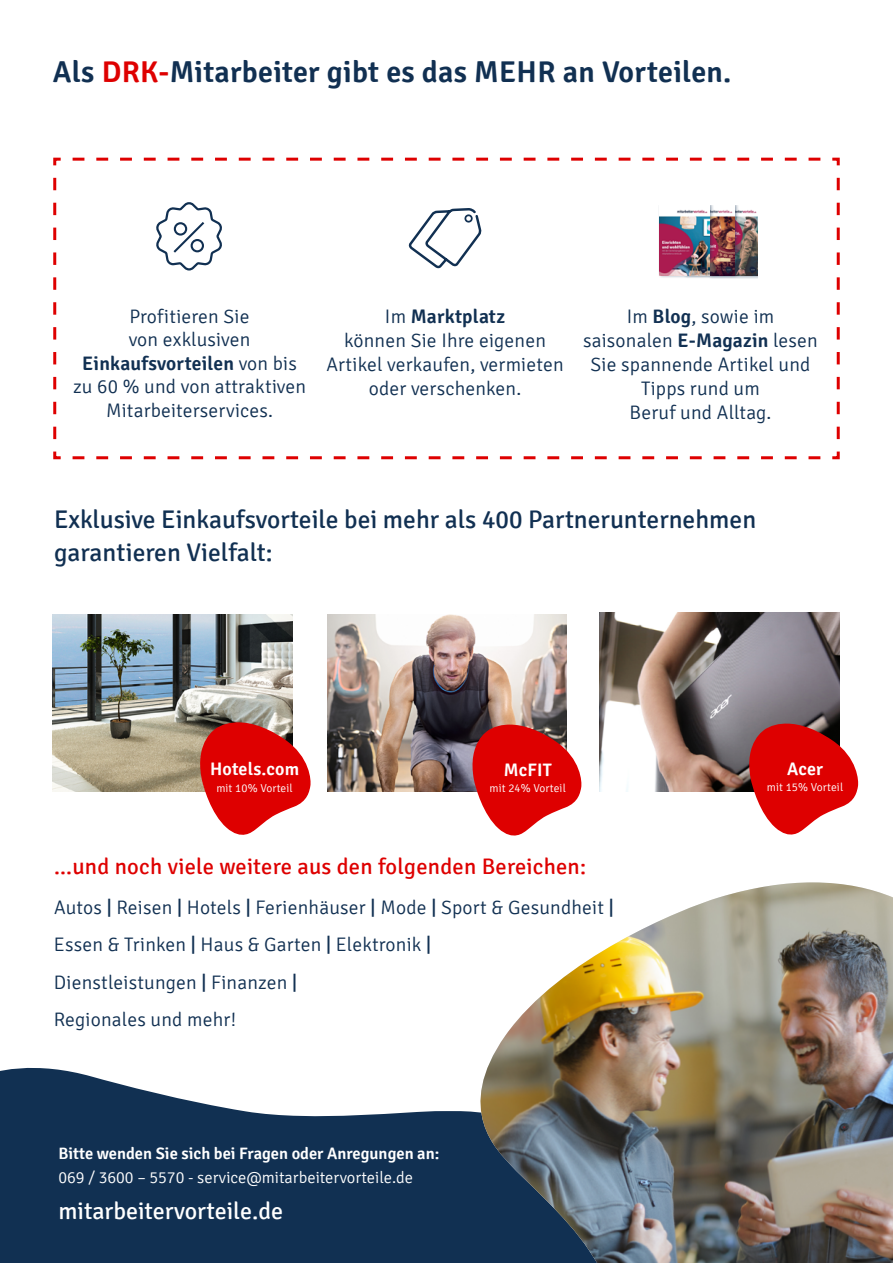
<style>
.page{position:relative;width:893px;height:1263px;background:#fff}
.page>*{position:absolute;margin:0;border:0;box-sizing:border-box;transform-origin:0 0}
.t1{font:600 30px "Signika";letter-spacing:.01em;color:#113052}
.t2{font:25.5px/33px "Signika";color:#113052}
.t3{font:24px "Signika";color:#fff}
.t4{font:22.5px "Signika";letter-spacing:.01em;color:#de0000}
.t5{font:300 19.5px/24px "Signika";letter-spacing:.01em;color:#113052;text-align:center}
.t6{font:600 18px "Signika";letter-spacing:.01em;color:#fff}
.t7{font:600 16.5px "Signika";color:#fff}
.t8{font:300 16.5px "Signika";color:#fff}
.t9{font:300 11.55px "Signika";letter-spacing:.01em;color:#fff}
.s1{color:#de0000}
.s2{font-weight:600}
.s3{font-weight:400}
</style>
<div class="page">
<svg style="left:0;top:1067px;width:452px;height:196px;fill:#113052"></svg>
<div style="left:452px;top:1111px;width:24px;height:152px;background:#113052"></div>
<img style="left:476px;top:882px;width:417px;height:381px">
<svg style="left:53px;top:157px;width:787px;height:303px"></svg>
<svg style="left:407px;top:208px;width:76px;height:62px"></svg>
<svg style="left:154px;top:199px;width:71px;height:73px"></svg>
<img style="left:740px;top:205px;width:17px;height:71px">
<div style="left:683px;top:205px;width:57px;height:74px;background:#113052;opacity:.5"></div>
<img style="left:715px;top:205px;width:19px;height:71px">
<div style="left:658px;top:205px;width:57px;height:74px;background:#113052;opacity:.5"></div>
<img style="left:52px;top:615px;width:240px;height:176px">
<img style="left:327px;top:615px;width:240px;height:176px">
<img style="left:599px;top:612px;width:240px;height:179px">
<svg style="left:467px;top:712px;width:115px;height:124px"></svg>
<svg style="left:744px;top:711px;width:115px;height:124px"></svg>
<svg style="left:194px;top:710px;width:117px;height:125px"></svg>
<h1 class="t1" style="left:53px;top:55px;width:680px">Als <span class="s1">DRK-</span>Mitarbeiter gibt es das MEHR an Vorteilen.</h1>
<p class="t5" style="left:73px;top:305px;width:235px;line-height:23.5px">Profitieren Sie<br>von exklusiven<br><span class="s2">Einkaufsvorteilen</span> von bis zu 60 % und von attraktiven<br>Mitarbeiterservices.</p>
<p class="t5" style="left:326px;top:305px;width:239px">Im <span class="s2">Marktplatz<br></span>können Sie Ihre eigenen<br>Artikel verkaufen, vermieten oder verschenken.</p>
<p class="t5" style="left:583px;top:305px;width:236px">Im <span class="s2">Blog</span>, sowie im saisonalen <span class="s2">E-Magazin</span> lesen<br>Sie spannende Artikel und<br>Tipps rund um<br>Beruf und Alltag.</p>
<h2 class="t2" style="left:54px;top:503px;width:704px">Exklusive Einkaufsvorteile bei mehr als 400 Partnerunternehmen garantieren Vielfalt:</h2>
<p class="t6" style="left:210px;top:758px;width:91px">Hotels.com</p>
<p class="t9" style="left:216px;top:781px;width:78px">mit 10% Vorteil</p>
<p class="t6" style="left:504px;top:759px;width:50px">McFIT</p>
<p class="t9" style="left:489px;top:782px;width:78px">mit 24% Vorteil</p>
<p class="t4" style="left:54px;top:854px;width:534px">...und noch viele weitere aus den folgenden Bereichen:</p>
<p class="t5" style="left:54px;top:889px;width:561px;line-height:37.5px;text-align:left">Autos <span class="s3">|</span> Reisen <span class="s3">|</span> Hotels <span class="s3">|</span> Ferienhäuser <span class="s3">|</span> Mode <span class="s3">|</span> Sport &amp; Gesundheit <span class="s3">| </span>Essen &amp; Trinken <span class="s3">|</span> Haus &amp; Garten <span class="s3">|</span> Elektronik <span class="s3">|<br></span>Dienstleistungen <span class="s3">|</span> Finanzen <span class="s3">|<br></span>Regionales und mehr!</p>
<p class="t7" style="left:58px;top:1143px;width:382px">Bitte wenden Sie sich bei Fragen oder Anregungen an:</p>
<p class="t8" style="left:58px;top:1168px;width:356px">069 / 3600 – 5570 - service@mitarbeitervorteile.de</p>
<p class="t3" style="left:58px;top:1198px;width:226px">mitarbeitervorteile.de</p>
<p class="t6" style="left:787px;top:758px;width:38px">Acer</p>
<p class="t9" style="left:767px;top:781px;width:78px">mit 15% Vorteil</p>
</div>
